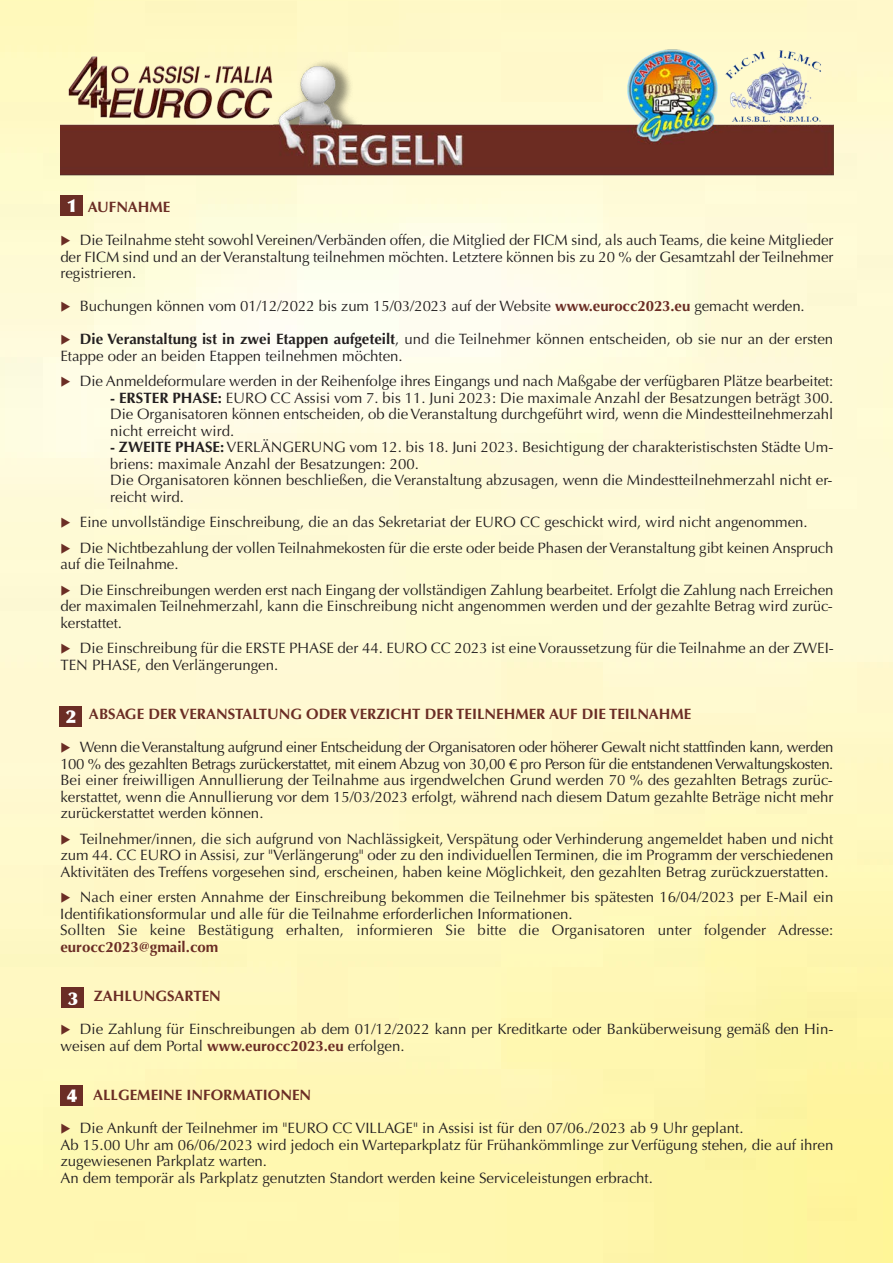
<style>
.page{position:relative;width:893px;height:1263px;background:#fff}
.page>*{position:absolute;margin:0;border:0;box-sizing:border-box;transform-origin:0 0}
.t1{font:900 18px "Optima";color:#fff}
.t2{font:15px/16.5px "Optima";color:#231f20}
.t3{font:700 15px "Optima";color:#6b2d25}
.s1{font-weight:900;color:#fff}
.s2{color:#6b2d25}
.s3{font-weight:700;color:#6b2d25}
.s4{font-weight:700}
</style>
<div class="page">
<img style="left:0;top:0;width:893px;height:1263px">
<img style="left:61px;top:26px;width:772px;height:152px">
<div style="left:60px;top:195px;width:23px;height:20px;background:#6b2d25"></div>
<div style="left:60px;top:706px;width:22px;height:20px;background:#6b2d25"></div>
<div style="left:61px;top:988px;width:23px;height:20px;background:#6b2d25"></div>
<div style="left:60px;top:1085px;width:23px;height:20px;background:#6b2d25"></div>
<p class="t1" style="left:67px;top:195px;width:12px">1</p>
<p class="t3" style="left:66px;top:198px;width:106px"><span class="s1">1</span> AUFNAHME</p>
<p class="t2" style="left:60px;top:232px;width:775px;text-align:justify"><span class="s2">◆</span> Die Teilnahme steht sowohl Vereinen/Verbänden offen, die Mitglied der FICM sind, als auch Teams, die keine Mitglieder der FICM sind und an der Veranstaltung teilnehmen möchten. Letztere können bis zu 20 % der Gesamtzahl der Teilnehmer registrieren.</p>
<p class="t2" style="left:60px;top:298px;width:746px"><span class="s2">◆</span> Buchungen können vom 01/12/2022 bis zum 15/03/2023 auf der Website <span class="s3">www.eurocc2023.eu</span> gemacht werden.</p>
<p class="t2" style="left:60px;top:331px;width:774px"><span class="s2">◆</span> <span class="s4">Die Veranstaltung ist in zwei Etappen aufgeteilt</span>, und die Teilnehmer können entscheiden, ob sie nur an der ersten<br>Etappe oder an beiden Etappen teilnehmen möchten.</p>
<p class="t2" style="left:60px;top:373px;width:775px"><span class="s2">◆</span> Die Anmeldeformulare werden in der Reihenfolge ihres Eingangs und nach Maßgabe der verfügbaren Plätze bearbeitet:</p>
<p class="t2" style="left:110px;top:389px;width:725px;text-align:justify"><span class="s4">- ERSTER PHASE:</span> EURO CC Assisi vom 7. bis 11. Juni 2023: Die maximale Anzahl der Besatzungen beträgt 300.<br>Die Organisatoren können entscheiden, ob die Veranstaltung durchgeführt wird, wenn die Mindestteilnehmerzahl nicht erreicht wird.</p>
<p class="t2" style="left:110px;top:439px;width:725px"><span class="s4">- ZWEITE PHASE:</span>VERLÄNGERUNG vom 12. bis 18. Juni 2023. Besichtigung der charakteristischsten Städte Um&shy;briens: maximale Anzahl der Besatzungen: 200.<br>Die Organisatoren können beschließen, die Veranstaltung abzusagen, wenn die Mindestteilnehmerzahl nicht er&shy;reicht wird.</p>
<p class="t2" style="left:60px;top:514px;width:749px"><span class="s2">◆</span> Eine unvollständige Einschreibung, die an das Sekretariat der EURO CC geschickt wird, wird nicht angenommen.</p>
<p class="t2" style="left:60px;top:539px;width:775px"><span class="s2">◆</span> Die Nichtbezahlung der vollen Teilnahmekosten für die erste oder beide Phasen der Veranstaltung gibt keinen Anspruch auf die Teilnahme.</p>
<p class="t2" style="left:60px;top:581px;width:775px;text-align:justify"><span class="s2">◆</span> Die Einschreibungen werden erst nach Eingang der vollständigen Zahlung bearbeitet. Erfolgt die Zahlung nach Erreichen der maximalen Teilnehmerzahl, kann die Einschreibung nicht angenommen werden und der gezahlte Betrag wird zurüc&shy;kerstattet.</p>
<p class="t2" style="left:60px;top:640px;width:775px"><span class="s2">◆</span> Die Einschreibung für die ERSTE PHASE der 44. EURO CC 2023 ist eine Voraussetzung für die Teilnahme an der ZWEI-<br>TEN PHASE, den Verlängerungen.</p>
<p class="t3" style="left:89px;top:705px;width:604px">ABSAGE DER VERANSTALTUNG ODER VERZICHT DER TEILNEHMER AUF DIE TEILNAHME</p>
<p class="t2" style="left:60px;top:739px;width:775px;text-align:justify"><span class="s2">◆</span> Wenn die Veranstaltung aufgrund einer Entscheidung der Organisatoren oder höherer Gewalt nicht stattfinden kann, werden 100 % des gezahlten Betrags zurückerstattet, mit einem Abzug von 30,00 € pro Person für die entstandenen Verwaltungskosten.<br>Bei einer freiwilligen Annullierung der Teilnahme aus irgendwelchen Grund werden 70 % des gezahlten Betrags zurüc&shy;kerstattet, wenn die Annullierung vor dem 15/03/2023 erfolgt, während nach diesem Datum gezahlte Beträge nicht mehr zurückerstattet werden können.</p>
<p class="t2" style="left:60px;top:830px;width:775px;text-align:justify"><span class="s2">◆</span> Teilnehmer/innen, die sich aufgrund von Nachlässigkeit, Verspätung oder Verhinderung angemeldet haben und nicht zum 44. CC EURO in Assisi, zur "Verlängerung" oder zu den individuellen Terminen, die im Programm der verschiedenen Aktivitäten des Treffens vorgesehen sind, erscheinen, haben keine Möglichkeit, den gezahlten Betrag zurückzuerstatten.</p>
<p class="t2" style="left:60px;top:889px;width:775px"><span class="s2">◆</span> Nach einer ersten Annahme der Einschreibung bekommen die Teilnehmer bis spätesten 16/04/2023 per E-Mail ein<br>Identifikationsformular und alle für die Teilnahme erforderlichen Informationen.<br>Sollten Sie keine Bestätigung erhalten, informieren Sie bitte die Organisatoren unter folgender Adresse:</p>
<p class="t3" style="left:60px;top:938px;width:159px">eurocc2023@gmail.com</p>
<p class="t3" style="left:94px;top:987px;width:129px">ZAHLUNGSARTEN</p>
<p class="t2" style="left:60px;top:1021px;width:775px"><span class="s2">◆</span> Die Zahlung für Einschreibungen ab dem 01/12/2022 kann per Kreditkarte oder Banküberweisung gemäß den Hin&shy;weisen auf dem Portal <span class="s3">www.eurocc2023.eu</span> erfolgen.</p>
<p class="t3" style="left:93px;top:1086px;width:220px">ALLGEMEINE INFORMATIONEN</p>
<p class="t2" style="left:60px;top:1120px;width:775px"><span class="s2">◆</span> Die Ankunft der Teilnehmer im "EURO CC VILLAGE" in Assisi ist für den 07/06./2023 ab 9 Uhr geplant.<br>Ab 15.00 Uhr am 06/06/2023 wird jedoch ein Warteparkplatz für Frühankömmlinge zur Verfügung stehen, die auf ihren zugewiesenen Parkplatz warten.<br>An dem temporär als Parkplatz genutzten Standort werden keine Serviceleistungen erbracht.</p>
<p class="t1" style="left:66px;top:706px;width:12px">2</p>
<p class="t1" style="left:68px;top:987px;width:12px">3</p>
<p class="t1" style="left:67px;top:1085px;width:12px">4</p>
</div>
